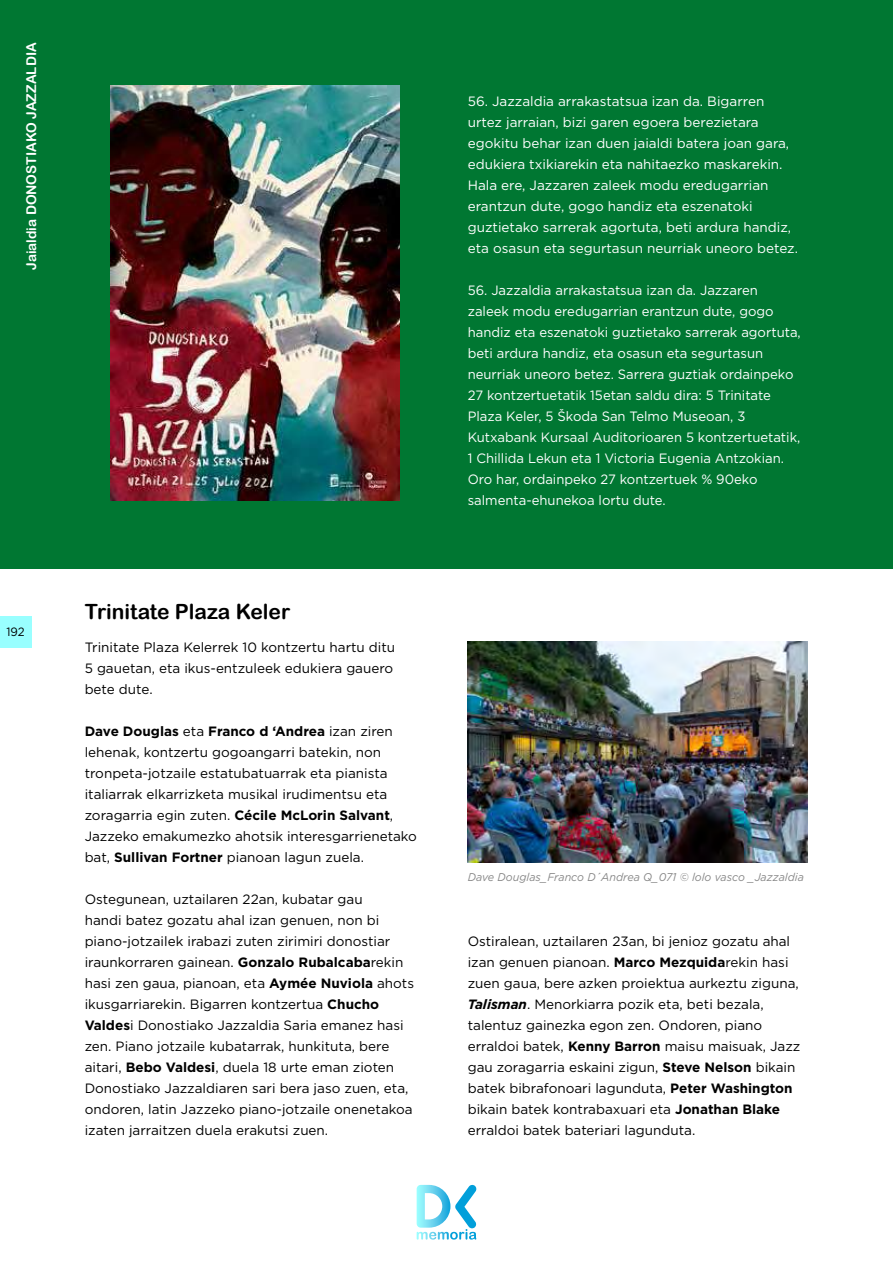
<style>
.page{position:relative;width:893px;height:1263px;background:#fff}
.page>*{position:absolute;margin:0;border:0;box-sizing:border-box;transform-origin:0 0}
.t1{font:21px "Arial Rounded MT Bold";color:#000}
.t2{font:13.5px/21px "Gotham";color:#000}
.t3{font:13.5px/21px "Gotham";color:#fff}
.t4{font:13.5px "Arial Rounded MT Bold";color:#fff}
.t5{font:12px "Gotham";color:#000;scale:.96 1}
.t6{font:italic 11.25px "Gotham";color:#878787;scale:.96 1}
.s1{font-weight:700}
.s2{font-weight:700;font-style:italic}
</style>
<div class="page">
<svg style="left:417px;top:1184px;width:60px;height:55px"></svg>
<div style="left:0;top:0;width:893px;height:568px;background:#007732"></div>
<img style="left:111px;top:85px;width:289px;height:415px">
<img style="left:468px;top:641px;width:340px;height:221px">
<div style="left:0;top:616px;width:31px;height:31px;background:#9ff"></div>
<p class="t4" style="left:23px;top:270px;width:229px;rotate:-90deg">Jaialdia DONOSTIAKO JAZZALDIA</p>
<p class="t5" style="left:6px;top:624px;width:21px">192</p>
<h1 class="t1" style="left:85px;top:599px;width:207px">Trinitate Plaza Keler</h1>
<p class="t2" style="left:85px;top:636px;width:312px">Trinitate Plaza Kelerrek 10 kontzertu hartu ditu<br>5 gauetan, eta ikus-entzuleek edukiera gauero bete dute.</p>
<p class="t2" style="left:85px;top:720px;width:334px"><span class="s1">Dave Douglas</span> eta <span class="s1">Franco d ‘Andrea</span> izan ziren lehenak, kontzertu gogoangarri batekin, non tronpeta-jotzaile estatubatuarrak eta pianista italiarrak elkarrizketa musikal irudimentsu eta zoragarria egin zuten. <span class="s1">Cécile McLorin Salvant</span>, Jazzeko emakumezko ahotsik interesgarrienetako bat, <span class="s1">Sullivan Fortner</span> pianoan lagun zuela.</p>
<p class="t2" style="left:85px;top:889px;width:331px">Ostegunean, uztailaren 22an, kubatar gau<br>handi batez gozatu ahal izan genuen, non bi piano-jotzailek irabazi zuten zirimiri donostiar iraunkorraren gainean. <span class="s1">Gonzalo Rubalcaba</span>rekin hasi zen gaua, pianoan, eta <span class="s1">Aymée Nuviola</span> ahots ikusgarriarekin. Bigarren kontzertua <span class="s1">Chucho Valdes</span>i Donostiako Jazzaldia Saria emanez hasi zen. Piano jotzaile kubatarrak, hunkituta, bere aitari, <span class="s1">Bebo Valdesi</span>, duela 18 urte eman zioten Donostiako Jazzaldiaren sari bera jaso zuen, eta, ondoren, latin Jazzeko piano-jotzaile onenetakoa izaten jarraitzen duela erakutsi zuen.</p>
<p class="t3" style="left:468px;top:91px;width:332px">56. Jazzaldia arrakastatsua izan da. Bigarren urtez jarraian, bizi garen egoera berezietara egokitu behar izan duen jaialdi batera joan gara, edukiera txikiarekin eta nahitaezko maskarekin.<br>Hala ere, Jazzaren zaleek modu eredugarrian erantzun dute, gogo handiz eta eszenatoki guztietako sarrerak agortuta, beti ardura handiz, eta osasun eta segurtasun neurriak uneoro betez.</p>
<p class="t3" style="left:468px;top:279px;width:335px">56. Jazzaldia arrakastatsua izan da. Jazzaren zaleek modu eredugarrian erantzun dute, gogo handiz eta eszenatoki guztietako sarrerak agortuta, beti ardura handiz, eta osasun eta segurtasun neurriak uneoro betez. Sarrera guztiak ordainpeko 27 kontzertuetatik 15etan saldu dira: 5 Trinitate Plaza Keler, 5 Škoda San Telmo Museoan, 3<br>Kutxabank Kursaal Auditorioaren 5 kontzertuetatik, 1 Chillida Lekun eta 1 Victoria Eugenia Antzokian.<br>Oro har, ordainpeko 27 kontzertuek % 90eko salmenta-ehunekoa lortu dute.</p>
<p class="t6" style="left:468px;top:870px;width:352px">Dave Douglas_Franco D´Andrea Q_071 © lolo vasco _Jazzaldia</p>
<p class="t2" style="left:468px;top:930px;width:334px">Ostiralean, uztailaren 23an, bi jenioz gozatu ahal izan genuen pianoan. <span class="s1">Marco Mezquida</span>rekin hasi zuen gaua, bere azken proiektua aurkeztu ziguna, <span class="s2">Talisman</span>. Menorkiarra pozik eta, beti bezala, talentuz gainezka egon zen. Ondoren, piano erraldoi batek, <span class="s1">Kenny Barron</span> maisu maisuak, Jazz gau zoragarria eskaini zigun, <span class="s1">Steve Nelson</span> bikain batek bibrafonoari lagunduta, <span class="s1">Peter Washington </span>bikain batek kontrabaxuari eta <span class="s1">Jonathan Blake </span>erraldoi batek bateriari lagunduta.</p>
</div>
